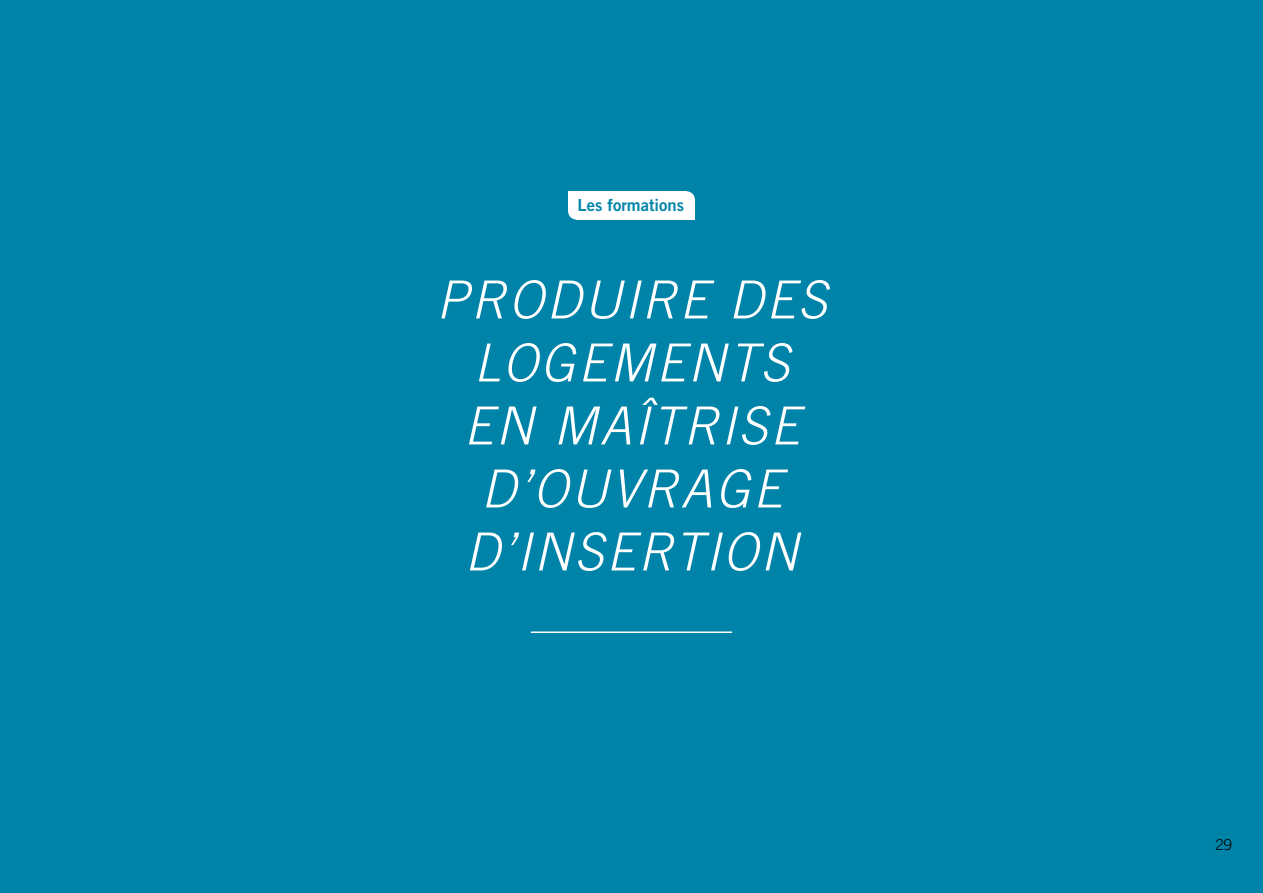
<style>
.page{position:relative;width:1263px;height:893px;background:#0083a8}
.page>*{position:absolute;margin:0;border:0;box-sizing:border-box;transform-origin:0 0}
.t1{font:italic 300 52.5px/63px "Trade Gothic LT Std";letter-spacing:.05em;color:#fff;text-align:center}
.t2{font:16.65px "Trade Gothic LT Std Bd 2";color:#0084a9}
.t3{font:300 15px "Trade Gothic LT Std";color:#000}
</style>
<div class="page">
<hr style="left:531px;top:631px;width:201px;height:2px;background:#fff">
<div style="left:576px;top:199px;width:119px;height:20px;background:#fff"></div>
<div style="left:679px;top:191px;width:16px;height:17px;background:#fff;border-radius:50%"></div>
<div style="left:568px;top:203px;width:16px;height:16px;background:#fff;border-radius:50%"></div>
<div style="left:568px;top:191px;width:119px;height:21px;background:#fff"></div>
<p class="t2" style="left:578px;top:195px;width:108px">Les formations</p>
<p class="t1" style="left:436px;top:269px;width:392px">PRODUIRE DES<br>LOGEMENTS<br>EN MAÎTRISE<br>D’OUVRAGE<br>D’INSERTION</p>
<p class="t3" style="left:1215px;top:836px;width:18px">29</p>
</div>
